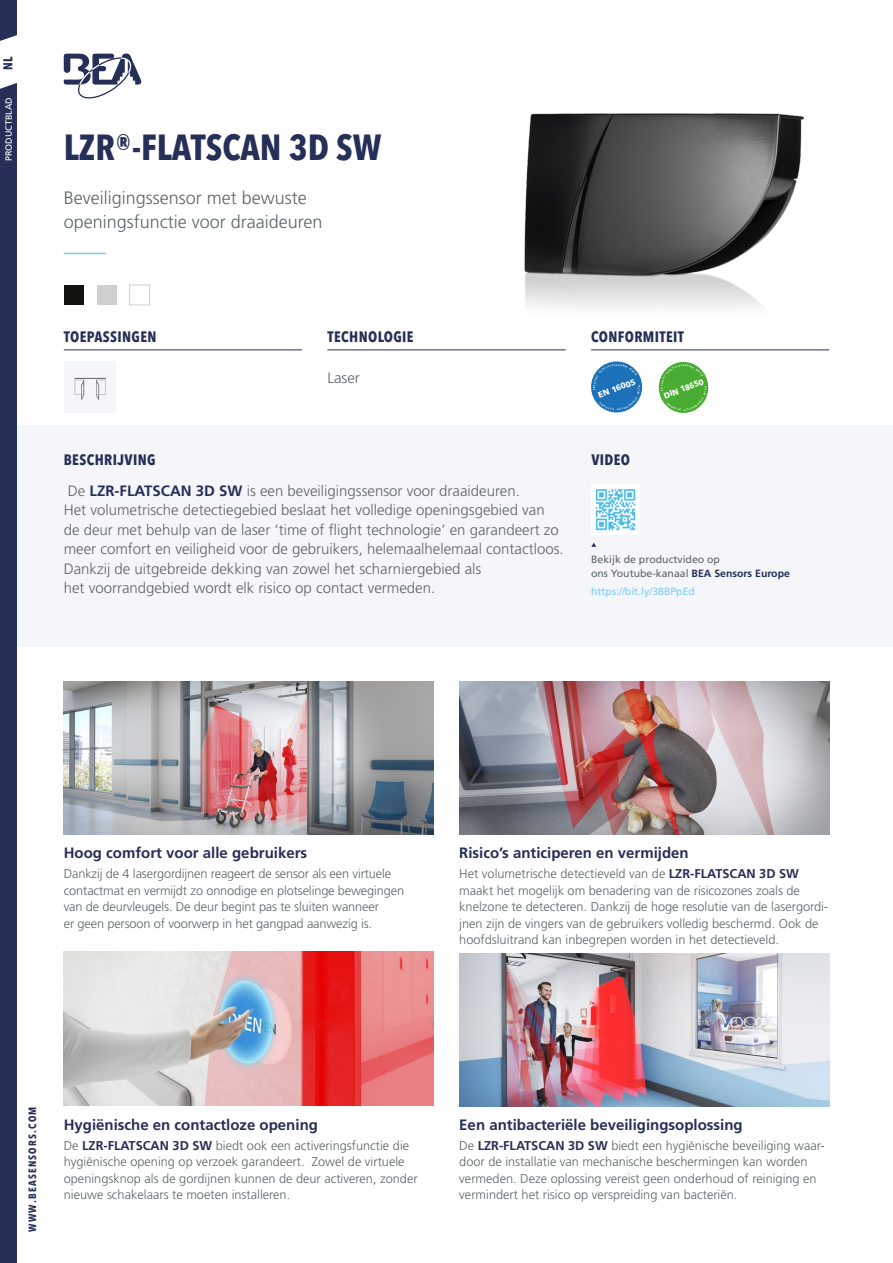
<style>
.page{position:relative;width:893px;height:1263px;background:#fff}
.page>*{position:absolute;margin:0;border:0;box-sizing:border-box;transform-origin:0 0}
.t1{font:700 condensed 36px "Avenir Next LT Pro";color:#262f57}
.t2{font:300 18px/24px "Frutiger LT Std";color:#5d6568}
.t3{font:300 15px/19.5px "Frutiger LT Std";color:#5d6568}
.t4{font:700 15px "Frutiger LT Std";color:#262f57}
.t5{font:700 condensed 15px "Avenir Next LT Pro";letter-spacing:.025em;color:#262f57}
.t6{font:300 12.75px/16.5px "Frutiger LT Std";color:#5d6568}
.t7{font:700 condensed 12.75px "Avenir Next LT Pro";color:#262f57}
.t8{font:10.5px/13.5px "Frutiger LT Std";color:#5d6568}
.t9{font:10.5px "Frutiger LT Std";color:#81ccf1}
.t10{font:700 condensed 10.5px "Avenir Next LT Pro";letter-spacing:.12em;color:#262f57}
.t11{font:9px "Frutiger LT Std";color:#fff}
.t12{font:900 8.25px "Frutiger LT Std";color:#fff}
.t13{font:900 2.25px "Frutiger LT Std";color:#fff}
.t14{font:900 2.1px "Frutiger LT Std";color:#fff}
.s1{font-weight:700;color:#262f57}
</style>
<div class="page">
<div style="left:17px;top:425px;width:876px;height:221px;background:#f5f6f9"></div>
<div style="left:0;top:83px;width:17px;height:1180px;background:#262f57"></div>
<svg style="left:0;top:0;width:17px;height:41px"></svg>
<svg style="left:64px;top:54px;width:77px;height:45px"></svg>
<svg style="left:591px;top:543px;width:5px;height:4px"></svg>
<div style="left:97px;top:285px;width:20px;height:20px;background:#d0ced1"></div>
<div style="left:129px;top:285px;width:21px;height:20px;border:1px solid #d0ced1"></div>
<div style="left:64px;top:285px;width:20px;height:20px;background:#15130f"></div>
<img style="left:524px;top:113px;width:280px;height:195px">
<img style="left:74px;top:377px;width:33px;height:24px">
<img style="left:64px;top:682px;width:370px;height:153px">
<img style="left:459px;top:682px;width:370px;height:153px">
<img style="left:459px;top:953px;width:370px;height:153px">
<img style="left:64px;top:952px;width:370px;height:153px">
<svg style="left:591px;top:361px;width:51px;height:51px"></svg>
<div style="left:659px;top:362px;width:49px;height:51px;background:#49ad33;border-radius:50%"></div>
<hr style="left:64px;top:253px;width:42px;height:1px;background:#81ccf1">
<hr style="left:327px;top:349px;width:239px;height:1px;background:#262f57">
<hr style="left:64px;top:349px;width:238px;height:1px;background:#262f57">
<hr style="left:591px;top:349px;width:238px;height:1px;background:#262f57">
<img style="left:595px;top:489px;width:41px;height:42px">
<svg style="left:593px;top:364px;width:47px;height:46px;background:#3681c0"></svg>
<svg style="left:661px;top:364px;width:45px;height:47px"></svg>
<p class="t7" style="left:0;top:70px;width:16px;rotate:-90deg">NL</p>
<p class="t11" style="left:4px;top:161px;width:65px;rotate:-90deg">PRODUCTBLAD</p>
<h1 class="t1" style="left:64px;top:126px;width:319px">LZR®-FLATSCAN 3D SW</h1>
<h2 class="t2" style="left:64px;top:186px;width:260px">Beveiligingssensor met bewuste openingsfunctie voor draaideuren</h2>
<p class="t5" style="left:64px;top:327px;width:94px">TOEPASSINGEN</p>
<p class="t5" style="left:327px;top:327px;width:88px">TECHNOLOGIE</p>
<p class="t5" style="left:591px;top:327px;width:94px">CONFORMITEIT</p>
<p class="t3" style="left:327px;top:368px;width:34px">Laser</p>
<p class="t12" style="left:597px;top:390px;width:41px;rotate:-20deg">EN 16005</p>
<p class="t13" style="left:638px;top:387px;width:3px;rotate:-90deg">H</p>
<p class="t12" style="left:662px;top:391px;width:43px;rotate:-21deg">DIN 18650</p>
<p class="t14" style="left:704px;top:388px;width:3px;rotate:-90deg">H</p>
<p class="t5" style="left:64px;top:451px;width:93px">BESCHRIJVING</p>
<p class="t5" style="left:591px;top:451px;width:40px">VIDEO</p>
<p class="t3" style="left:64px;top:481px;width:502px">De <span class="s1">LZR-FLATSCAN 3D SW</span> is een beveiligingssensor voor draaideuren.<br>Het volumetrische detectiegebied beslaat het volledige openingsgebied van de deur met behulp van de laser ‘time of flight technologie’ en garandeert zo meer comfort en veiligheid voor de gebruikers, helemaalhelemaal contactloos.<br>Dankzij de uitgebreide dekking van zowel het scharniergebied als<br>het voorrandgebied wordt elk risico op contact vermeden.</p>
<p class="t8" style="left:591px;top:553px;width:200px">Bekijk de productvideo op<br>ons Youtube-kanaal <span class="s1">BEA Sensors Europe</span></p>
<p class="t9" style="left:591px;top:585px;width:105px">https://bit.ly/38BPpEd</p>
<p class="t4" style="left:64px;top:844px;width:245px">Hoog comfort voor alle gebruikers</p>
<p class="t6" style="left:64px;top:866px;width:342px">Dankzij de 4 lasergordijnen reageert de sensor als een virtuele contactmat en vermijdt zo onnodige en plotselinge bewegingen van de deurvleugels. De deur begint pas te sluiten wanneer<br>er geen persoon of voorwerp in het gangpad aanwezig is.</p>
<p class="t4" style="left:459px;top:844px;width:231px">Risico’s anticiperen en vermijden</p>
<p class="t6" style="left:459px;top:866px;width:371px">Het volumetrische detectieveld van de <span class="s1">LZR-FLATSCAN 3D SW </span>maakt het mogelijk om benadering van de risicozones zoals de knelzone te detecteren. Dankzij de hoge resolutie van de lasergordi&shy;jnen zijn de vingers van de gebruikers volledig beschermd. Ook de hoofdsluitrand kan inbegrepen worden in het detectieveld.</p>
<p class="t10" style="left:26px;top:1232px;width:127px;rotate:-90deg">WWW.BEASENSORS.COM</p>
<p class="t4" style="left:64px;top:1116px;width:256px">Hygiënische en contactloze opening</p>
<p class="t6" style="left:64px;top:1137px;width:355px">De <span class="s1">LZR-FLATSCAN 3D SW</span> biedt ook een activeringsfunctie die hygiënische opening op verzoek garandeert. Zowel de virtuele openingsknop als de gordijnen kunnen de deur activeren, zonder nieuwe schakelaars te moeten installeren.</p>
<p class="t4" style="left:459px;top:1116px;width:285px">Een antibacteriële beveiligingsoplossing</p>
<p class="t6" style="left:459px;top:1137px;width:367px">De <span class="s1">LZR-FLATSCAN 3D SW</span> biedt een hygiënische beveiliging waar&shy;door de installatie van mechanische beschermingen kan worden vermeden. Deze oplossing vereist geen onderhoud of reiniging en vermindert het risico op verspreiding van bacteriën.</p>
</div>
